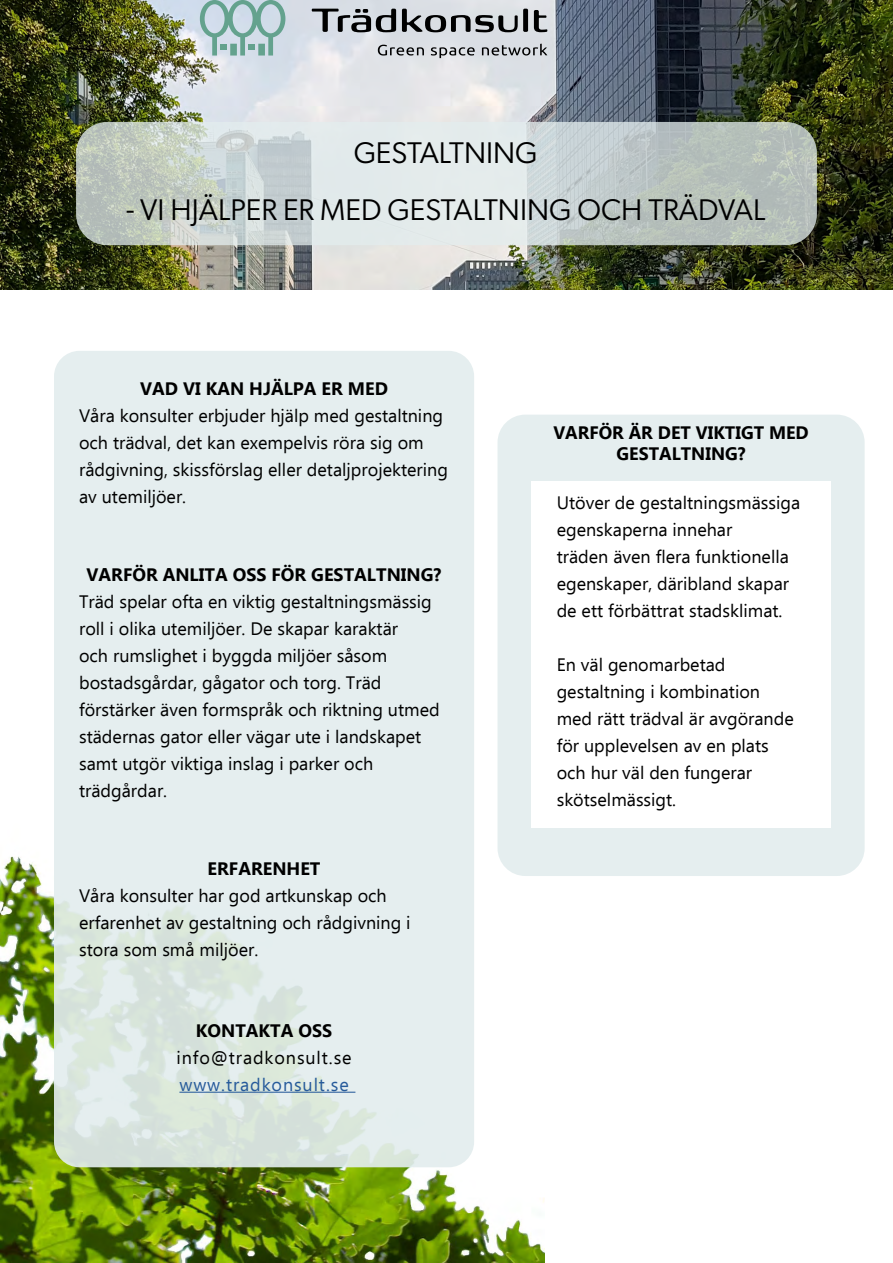
<style>
.page{position:relative;width:893px;height:1263px;background:#fff}
.page>*{position:absolute;margin:0;border:0;box-sizing:border-box;transform-origin:0 0}
.t1{font:30px "Gibson";color:#000}
.t2{font:18px/27px "Ebrima";color:#000}
.t3{font:700 18px/21.6px "Ebrima";color:#000;text-align:center}
.t4{font:18px "Ebrima";letter-spacing:.05em;color:#000}
.t5{font:18px "Ebrima";letter-spacing:.05em;color:#275b9b}
</style>
<div class="page">
<img style="left:0;top:289px;width:544px;height:974px">
<img style="left:0;top:0;width:893px;height:289px">
<div style="left:54px;top:351px;width:420px;height:816px;background:#e3edee;border-radius:26px"></div>
<svg style="left:76px;top:122px;width:741px;height:123px;background:#cad3d1"></svg>
<hr style="left:179px;top:1092px;width:176px;height:1px;background:#275b9b">
<svg style="left:378px;top:45px;width:46px;height:11px"></svg>
<svg style="left:431px;top:47px;width:44px;height:11px"></svg>
<svg style="left:482px;top:44px;width:65px;height:12px"></svg>
<svg style="left:312px;top:9px;width:84px;height:23px;background:#868a8e"></svg>
<svg style="left:402px;top:9px;width:116px;height:23px;background:#909396"></svg>
<div style="left:523px;top:9px;width:5px;height:23px;background:#000;border-radius:2px"></div>
<svg style="left:534px;top:10px;width:13px;height:22px"></svg>
<svg style="left:200px;top:0;width:85px;height:56px;background:#aac7c8"></svg>
<div style="left:497px;top:415px;width:368px;height:461px;background:#e3edee;border-radius:28px"></div>
<div style="left:531px;top:481px;width:300px;height:346px;background:#fff"></div>
<h1 class="t1" style="left:354px;top:134px;width:185px">GESTALTNING</h1>
<h1 class="t1" style="left:126px;top:192px;width:641px">- VI HJÄLPER ER MED GESTALTNING OCH TRÄDVAL</h1>
<p class="t3" style="left:140px;top:376px;width:249px">VAD VI KAN HJÄLPA ER MED</p>
<p class="t2" style="left:79px;top:401px;width:370px">Våra konsulter erbjuder hjälp med gestaltning och trädval, det kan exempelvis röra sig om rådgivning, skissförslag eller detaljprojektering av utemiljöer.</p>
<p class="t3" style="left:87px;top:562px;width:356px">VARFÖR ANLITA OSS FÖR GESTALTNING?</p>
<p class="t2" style="left:79px;top:587px;width:362px">Träd spelar ofta en viktig gestaltningsmässig roll i olika utemiljöer. De skapar karaktär<br>och rumslighet i byggda miljöer såsom bostadsgårdar, gågator och torg. Träd förstärker även formspråk och riktning utmed städernas gator eller vägar ute i landskapet samt utgör viktiga inslag i parker och trädgårdar.</p>
<p class="t3" style="left:208px;top:856px;width:114px">ERFARENHET</p>
<p class="t2" style="left:79px;top:881px;width:333px">Våra konsulter har god artkunskap och erfarenhet av gestaltning och rådgivning i stora som små miljöer.</p>
<p class="t3" style="left:196px;top:1018px;width:138px">KONTAKTA OSS</p>
<p class="t4" style="left:176px;top:1044px;width:177px">info@tradkonsult.se</p>
<p class="t5" style="left:179px;top:1071px;width:171px">www.tradkonsult.se</p>
<p class="t3" style="left:553px;top:420px;width:257px">VARFÖR ÄR DET VIKTIGT MED<br>GESTALTNING?</p>
<p class="t2" style="left:557px;top:488px;width:245px">Utöver de gestaltningsmässiga egenskaperna innehar<br>träden även flera funktionella egenskaper, däribland skapar de ett förbättrat stadsklimat.</p>
<p class="t2" style="left:557px;top:650px;width:239px">En väl genomarbetad gestaltning i kombination med rätt trädval är avgörande för upplevelsen av en plats och hur väl den fungerar skötselmässigt.</p>
</div>
